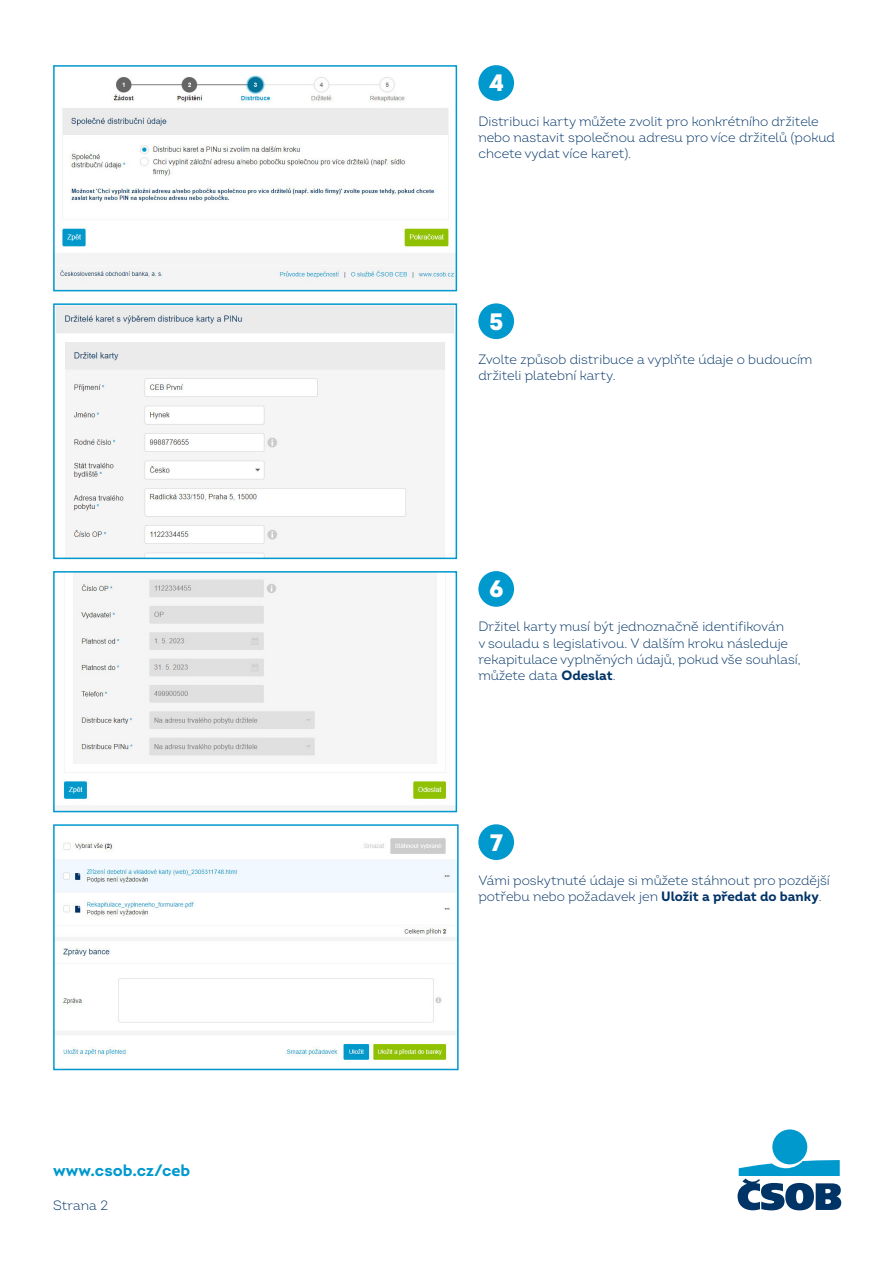
<style>
.page{position:relative;width:893px;height:1263px;background:#fff}
.page>*{position:absolute;margin:0;border:0;box-sizing:border-box;transform-origin:0 0}
.t1{font:900 23.7px "Intro";color:#fff}
.normal_text{font:700 16.5px "Intro";color:#0099cd}
.normal_text-2{font:300 13.5px/16.2px "Intro";color:#036}
.s1{font-weight:700}
</style>
<div class="page">
<img style="left:56px;top:75px;width:398px;height:213px">
<div style="left:53px;top:65px;width:404px;height:226px;border:2px solid #0099cd"></div>
<div style="left:478px;top:65px;width:36px;height:36px;background:#0099cd;border-radius:50%"></div>
<img style="left:56px;top:306px;width:398px;height:250px">
<div style="left:53px;top:303px;width:404px;height:256px;border:2px solid #0099cd"></div>
<div style="left:478px;top:303px;width:36px;height:36px;background:#0099cd;border-radius:50%"></div>
<img style="left:56px;top:574px;width:398px;height:235px">
<div style="left:53px;top:571px;width:404px;height:241px;border:2px solid #0099cd"></div>
<div style="left:478px;top:571px;width:36px;height:36px;background:#0099cd;border-radius:50%"></div>
<img style="left:56px;top:838px;width:400px;height:222px">
<div style="left:53px;top:824px;width:406px;height:246px;border:2px solid #0099cd"></div>
<div style="left:478px;top:824px;width:36px;height:36px;background:#0099cd;border-radius:50%"></div>
<div style="left:772px;top:1129px;width:35px;height:35px;background:#0099cd;border-radius:50%"></div>
<svg style="left:738px;top:1160px;width:103px;height:50px"></svg>
<p class="normal_text" style="left:53px;top:1160px;width:139px">www.csob.cz/ceb</p>
<p class="normal_text-2" style="left:53px;top:1197px;width:56px">Strana 2</p>
<p class="t1" style="left:489px;top:68px;width:17px">4</p>
<p class="normal_text-2" style="left:478px;top:113px;width:358px">Distribuci karty můžete zvolit pro konkrétního držitele nebo nastavit společnou adresu pro více držitelů (pokud chcete vydat více karet).</p>
<p class="t1" style="left:489px;top:306px;width:16px">5</p>
<p class="normal_text-2" style="left:478px;top:351px;width:336px">Zvolte způsob distribuce a vyplňte údaje o budoucím držiteli platební karty.</p>
<p class="t1" style="left:489px;top:574px;width:16px">6</p>
<p class="normal_text-2" style="left:478px;top:619px;width:324px">Držitel karty musí být jednoznačně identifikován<br>v souladu s legislativou. V dalším kroku následuje rekapitulace vyplněných údajů, pokud vše souhlasí, můžete data <span class="s1">Odeslat</span>.</p>
<p class="t1" style="left:490px;top:827px;width:15px">7</p>
<p class="normal_text-2" style="left:478px;top:872px;width:353px">Vámi poskytnuté údaje si můžete stáhnout pro pozdější potřebu nebo požadavek jen <span class="s1">Uložit a předat do banky</span>.</p>
</div>
